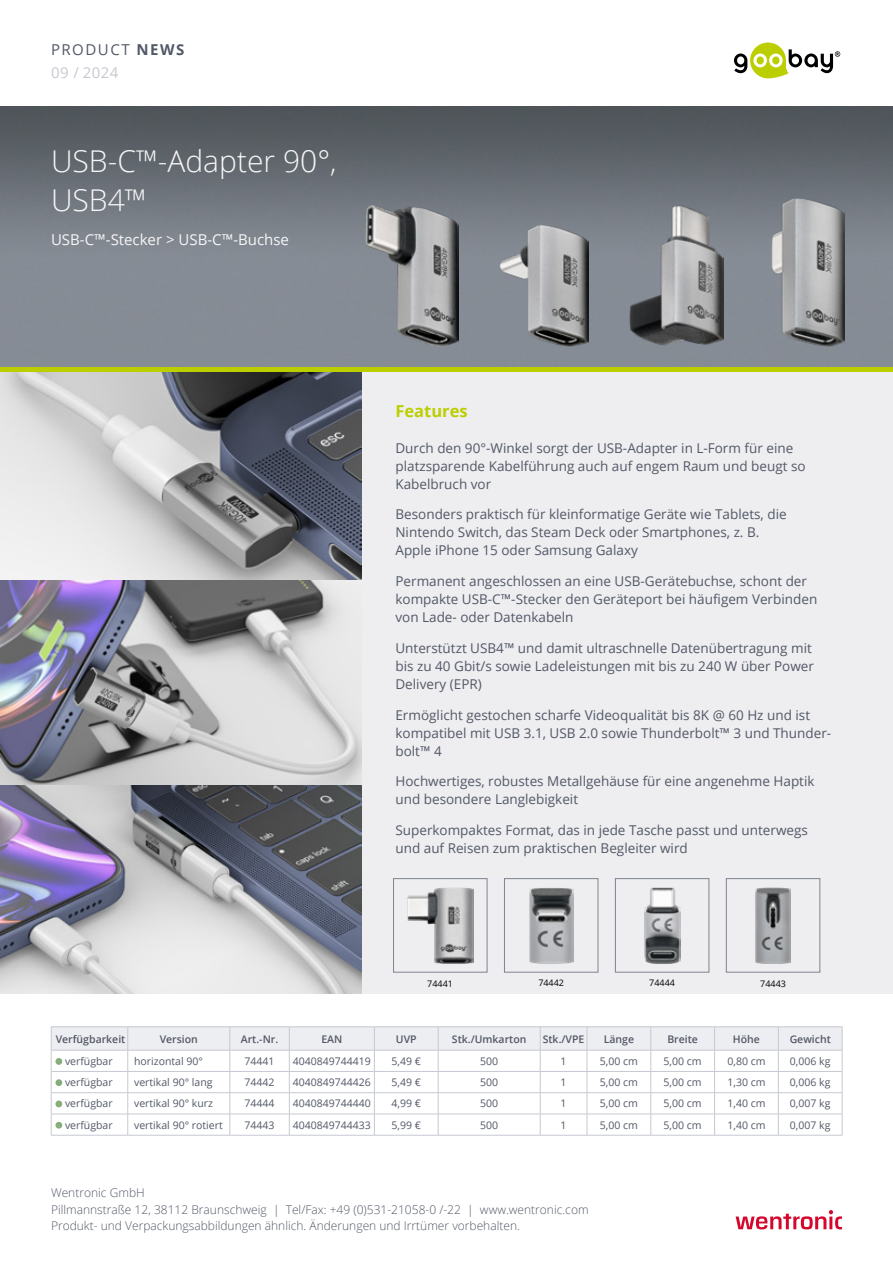
<style>
.page{position:relative;width:893px;height:1263px;background:#fff}
.page>*{position:absolute;margin:0;border:0;box-sizing:border-box;transform-origin:0 0}
.t1{font:300 30px/39px "Open Sans";color:#f6f6f8}
.t2{font:700 16.5px "Open Sans";color:#bbcf00}
.t3{font:15px "Open Sans";color:#f6f6f8}
.t4{font:15px/23px "Open Sans";letter-spacing:.1em;color:#525866}
.t5{font:13.5px/18px "Open Sans";color:#525866}
.t6{font:300 12px/16.5px "Open Sans";color:#525866}
.t7{font:10.5px "Open Sans";color:#525866}
.t8{font:600 10.5px "Open Sans";color:#525866}
.t9{font:9px "Open Sans";color:#000}
.s1{font-weight:700}
.s2{color:#c6c9d1}
</style>
<div class="page">
<img style="left:0;top:106px;width:893px;height:262px">
<div style="left:361px;top:370px;width:532px;height:624px;background:#eeeef1"></div>
<img style="left:0;top:372px;width:361px;height:413px">
<img style="left:0;top:785px;width:361px;height:209px">
<hr style="left:51px;top:1026px;width:77px;height:1px;background:#c6c9d1">
<hr style="left:128px;top:1026px;width:102px;height:1px;background:#c6c9d1">
<hr style="left:230px;top:1026px;width:59px;height:1px;background:#c6c9d1">
<hr style="left:289px;top:1026px;width:85px;height:1px;background:#c6c9d1">
<hr style="left:374px;top:1026px;width:64px;height:1px;background:#c6c9d1">
<hr style="left:438px;top:1026px;width:102px;height:1px;background:#c6c9d1">
<hr style="left:540px;top:1026px;width:47px;height:1px;background:#c6c9d1">
<hr style="left:587px;top:1026px;width:64px;height:1px;background:#c6c9d1">
<hr style="left:651px;top:1026px;width:64px;height:1px;background:#c6c9d1">
<hr style="left:715px;top:1026px;width:63px;height:1px;background:#c6c9d1">
<hr style="left:778px;top:1026px;width:64px;height:1px;background:#c6c9d1">
<hr style="left:51px;top:1135px;width:77px;height:1px;background:#c6c9d1">
<hr style="left:128px;top:1135px;width:102px;height:1px;background:#c6c9d1">
<hr style="left:230px;top:1135px;width:59px;height:1px;background:#c6c9d1">
<hr style="left:289px;top:1135px;width:85px;height:1px;background:#c6c9d1">
<hr style="left:374px;top:1135px;width:64px;height:1px;background:#c6c9d1">
<hr style="left:438px;top:1135px;width:102px;height:1px;background:#c6c9d1">
<hr style="left:540px;top:1135px;width:47px;height:1px;background:#c6c9d1">
<hr style="left:778px;top:1135px;width:64px;height:1px;background:#c6c9d1">
<hr style="left:587px;top:1135px;width:64px;height:1px;background:#c6c9d1">
<hr style="left:651px;top:1135px;width:64px;height:1px;background:#c6c9d1">
<svg style="left:51px;top:1027px;width:792px;height:108px"></svg>
<hr style="left:715px;top:1135px;width:63px;height:1px;background:#c6c9d1">
<div style="left:55px;top:1058px;width:7px;height:7px;background:#86ae7b;border-radius:50%"></div>
<div style="left:55px;top:1079px;width:7px;height:7px;background:#86ae7b;border-radius:50%"></div>
<div style="left:55px;top:1100px;width:7px;height:7px;background:#86ae7b;border-radius:50%"></div>
<div style="left:55px;top:1122px;width:7px;height:6px;background:#86ae7b;border-radius:50%"></div>
<img style="left:755px;top:887px;width:36px;height:77px">
<div style="left:726px;top:878px;width:94px;height:94px;border:1px solid #7f8390"></div>
<img style="left:644px;top:887px;width:36px;height:77px">
<div style="left:615px;top:878px;width:94px;height:94px;border:1px solid #7f8390"></div>
<img style="left:529px;top:888px;width:44px;height:76px">
<div style="left:504px;top:878px;width:94px;height:94px;border:1px solid #7f8390"></div>
<img style="left:407px;top:887px;width:66px;height:77px">
<div style="left:393px;top:878px;width:94px;height:94px;border:1px solid #7f8390"></div>
<img style="left:365px;top:205px;width:94px;height:141px">
<img style="left:499px;top:224px;width:90px;height:122px">
<img style="left:629px;top:205px;width:94px;height:141px">
<img style="left:772px;top:198px;width:73px;height:149px">
<svg style="left:736px;top:1210px;width:106px;height:19px"></svg>
<svg style="left:734px;top:43px;width:106px;height:35px"></svg>
<hr style="left:0;top:368px;width:893px;height:4px;background:#bbcf00">
<p class="t4" style="left:51px;top:37px;width:135px">PRODUCT <span class="s1">NEWS<br></span><span class="s2">09 / 2024</span></p>
<h1 class="t1" style="left:51px;top:141px;width:287px">USB-C™-Adapter 90°,<br>USB4™</h1>
<p class="t3" style="left:51px;top:229px;width:240px">USB-C™-Stecker &gt; USB-C™-Buchse</p>
<p class="t2" style="left:395px;top:399px;width:74px">Features</p>
<p class="t5" style="left:395px;top:438px;width:412px">Durch den 90°-Winkel sorgt der USB-Adapter in L-Form für eine platzsparende Kabelführung auch auf engem Raum und beugt so<br>Kabelbruch vor</p>
<p class="t5" style="left:395px;top:505px;width:393px">Besonders praktisch für kleinformatige Geräte wie Tablets, die<br>Nintendo Switch, das Steam Deck oder Smartphones, z. B.<br>Apple iPhone 15 oder Samsung Galaxy</p>
<p class="t5" style="left:395px;top:572px;width:423px">Permanent angeschlossen an eine USB-Gerätebuchse, schont der kompakte USB-C™-Stecker den Geräteport bei häufigem Verbinden von Lade- oder Datenkabeln</p>
<p class="t5" style="left:395px;top:639px;width:420px">Unterstützt USB4™ und damit ultraschnelle Datenübertragung mit bis zu 40 Gbit/s sowie Ladeleistungen mit bis zu 240 W über Power<br>Delivery (EPR)</p>
<p class="t5" style="left:395px;top:705px;width:437px">Ermöglicht gestochen scharfe Videoqualität bis 8K @ 60 Hz und ist kompatibel mit USB 3.1, USB 2.0 sowie Thunderbolt™ 3 und Thunder&shy;bolt™ 4</p>
<p class="t5" style="left:395px;top:772px;width:421px">Hochwertiges, robustes Metallgehäuse für eine angenehme Haptik und besondere Langlebigkeit</p>
<p class="t5" style="left:395px;top:821px;width:414px">Superkompaktes Format, das in jede Tasche passt und unterwegs und auf Reisen zum praktischen Begleiter wird</p>
<p class="t9" style="left:427px;top:977px;width:27px">74441</p>
<p class="t9" style="left:538px;top:977px;width:27px">74442</p>
<p class="t9" style="left:649px;top:977px;width:27px">74444</p>
<p class="t9" style="left:760px;top:977px;width:27px">74443</p>
<p class="t8" style="left:56px;top:1031px;width:71px">Verfügbarkeit</p>
<p class="t8" style="left:160px;top:1031px;width:40px">Version</p>
<p class="t8" style="left:241px;top:1031px;width:39px">Art.-Nr.</p>
<p class="t8" style="left:321px;top:1031px;width:23px">EAN</p>
<p class="t8" style="left:396px;top:1031px;width:22px">UVP</p>
<p class="t8" style="left:452px;top:1031px;width:76px">Stk./Umkarton</p>
<p class="t8" style="left:543px;top:1031px;width:43px">Stk./VPE</p>
<p class="t8" style="left:604px;top:1031px;width:32px">Länge</p>
<p class="t8" style="left:667px;top:1031px;width:32px">Breite</p>
<p class="t8" style="left:733px;top:1031px;width:29px">Höhe</p>
<p class="t8" style="left:790px;top:1031px;width:43px">Gewicht</p>
<p class="t7" style="left:65px;top:1054px;width:49px">verfügbar</p>
<p class="t7" style="left:134px;top:1054px;width:70px">horizontal 90°</p>
<p class="t7" style="left:245px;top:1054px;width:32px">74441</p>
<p class="t7" style="left:293px;top:1054px;width:80px">4040849744419</p>
<p class="t7" style="left:392px;top:1054px;width:31px">5,49 €</p>
<p class="t7" style="left:480px;top:1054px;width:20px">500</p>
<p class="t7" style="left:561px;top:1054px;width:8px">1</p>
<p class="t7" style="left:600px;top:1054px;width:40px">5,00 cm</p>
<p class="t7" style="left:664px;top:1054px;width:40px">5,00 cm</p>
<p class="t7" style="left:727px;top:1054px;width:40px">0,80 cm</p>
<p class="t7" style="left:790px;top:1054px;width:42px">0,006 kg</p>
<p class="t7" style="left:65px;top:1075px;width:49px">verfügbar</p>
<p class="t7" style="left:134px;top:1075px;width:80px">vertikal 90° lang</p>
<p class="t7" style="left:245px;top:1075px;width:32px">74442</p>
<p class="t7" style="left:293px;top:1075px;width:80px">4040849744426</p>
<p class="t7" style="left:392px;top:1075px;width:31px">5,49 €</p>
<p class="t7" style="left:480px;top:1075px;width:20px">500</p>
<p class="t7" style="left:561px;top:1075px;width:8px">1</p>
<p class="t7" style="left:600px;top:1075px;width:40px">5,00 cm</p>
<p class="t7" style="left:664px;top:1075px;width:40px">5,00 cm</p>
<p class="t7" style="left:727px;top:1075px;width:40px">1,30 cm</p>
<p class="t7" style="left:790px;top:1075px;width:42px">0,006 kg</p>
<p class="t7" style="left:65px;top:1096px;width:49px">verfügbar</p>
<p class="t7" style="left:134px;top:1096px;width:80px">vertikal 90° kurz</p>
<p class="t7" style="left:245px;top:1096px;width:32px">74444</p>
<p class="t7" style="left:293px;top:1096px;width:80px">4040849744440</p>
<p class="t7" style="left:392px;top:1096px;width:31px">4,99 €</p>
<p class="t7" style="left:480px;top:1096px;width:20px">500</p>
<p class="t7" style="left:561px;top:1096px;width:8px">1</p>
<p class="t7" style="left:600px;top:1096px;width:40px">5,00 cm</p>
<p class="t7" style="left:664px;top:1096px;width:40px">5,00 cm</p>
<p class="t7" style="left:727px;top:1096px;width:40px">1,40 cm</p>
<p class="t7" style="left:790px;top:1096px;width:42px">0,007 kg</p>
<p class="t7" style="left:65px;top:1117px;width:49px">verfügbar</p>
<p class="t7" style="left:134px;top:1117px;width:90px">vertikal 90° rotiert</p>
<p class="t7" style="left:245px;top:1117px;width:32px">74443</p>
<p class="t7" style="left:293px;top:1117px;width:80px">4040849744433</p>
<p class="t7" style="left:392px;top:1117px;width:31px">5,99 €</p>
<p class="t7" style="left:480px;top:1117px;width:20px">500</p>
<p class="t7" style="left:561px;top:1117px;width:8px">1</p>
<p class="t7" style="left:600px;top:1117px;width:40px">5,00 cm</p>
<p class="t7" style="left:664px;top:1117px;width:40px">5,00 cm</p>
<p class="t7" style="left:727px;top:1117px;width:40px">1,40 cm</p>
<p class="t7" style="left:790px;top:1117px;width:42px">0,007 kg</p>
<p class="t6" style="left:51px;top:1184px;width:539px">Wentronic GmbH<br>Pillmannstraße 12, 38112 Braunschweig | Tel/Fax: +49 (0)531-21058-0 /-22 | www.wentronic.com<br>Produkt- und Verpackungsabbildungen ähnlich. Änderungen und Irrtümer vorbehalten.</p>
</div>
